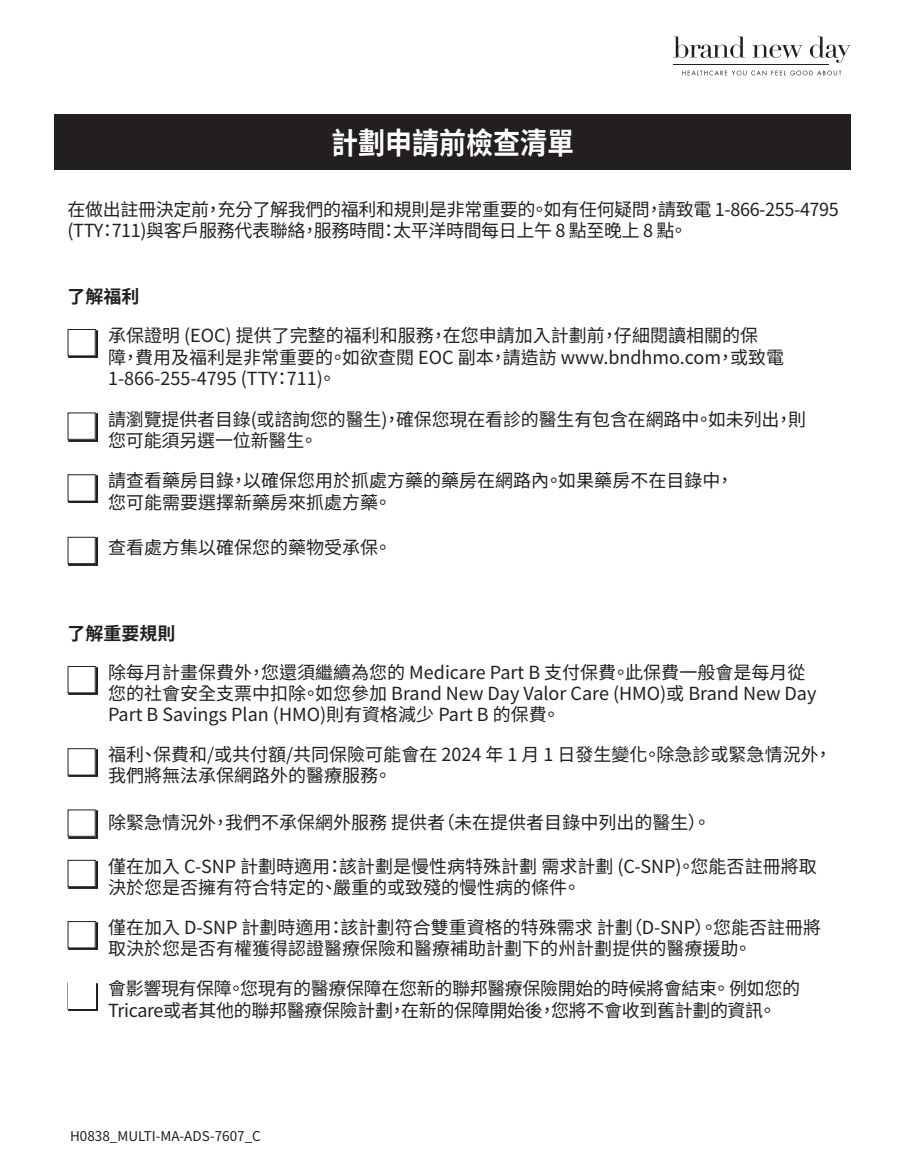
<style>
.page{position:relative;width:905px;height:1175px;background:#fff}
.page>*{position:absolute;margin:0;border:0;box-sizing:border-box;transform-origin:0 0}
.t1{font:700 30px "Noto Sans CJ Ktc";color:#fff;scale:.9 1}
.t2{font:18px/21px "Noto Sans CJ Ktc";color:#231f20}
.t3{font:18px/21px "Noto Sans CJ Ktc";letter-spacing:-.02em;color:#231f20}
.t4{font:700 18px "Noto Sans CJ Ktc";color:#231f20}
.t5{font:13.5px "Noto Sans CJ Ktc";color:#231f20}
</style>
<div class="page">
<hr style="left:673px;top:64px;width:155px;height:1px;background:#231f20">
<svg style="left:673px;top:37px;width:72px;height:21px"></svg>
<svg style="left:752px;top:45px;width:50px;height:13px"></svg>
<svg style="left:809px;top:37px;width:41px;height:26px"></svg>
<svg style="left:682px;top:70px;width:159px;height:6px"></svg>
<img style="left:96px;top:330px;width:1px;height:28px">
<img style="left:96px;top:413px;width:1px;height:28px">
<img style="left:96px;top:475px;width:1px;height:28px">
<img style="left:69px;top:538px;width:28px;height:27px">
<img style="left:96px;top:667px;width:1px;height:27px">
<img style="left:96px;top:749px;width:1px;height:28px">
<img style="left:96px;top:810px;width:1px;height:28px">
<img style="left:96px;top:861px;width:1px;height:27px">
<img style="left:96px;top:922px;width:1px;height:27px">
<div style="left:54px;top:114px;width:796px;height:56px;background:#231f20"></div>
<svg style="left:67px;top:329px;width:29px;height:235px"></svg>
<svg style="left:67px;top:666px;width:29px;height:283px"></svg>
<img style="left:69px;top:983px;width:28px;height:28px">
<div style="left:68px;top:982px;width:27px;height:27px;background:#fff"></div>
<h1 class="t1" style="left:331px;top:126px;width:272px">計劃申請前檢查清單</h1>
<p class="t3" style="left:68px;top:199px;width:772px">在做出註冊決定前，充分了解我們的福利和規則是非常重要的。如有任何疑問，請致電 1-866-255-4795 (TTY：711)與客戶服務代表聯絡，服務時間：太平洋時間每日上午 8 點至晚上 8 點。</p>
<h2 class="t4" style="left:68px;top:286px;width:73px">了解福利</h2>
<p class="t2" style="left:108px;top:325px;width:677px;line-height:21.6px">承保證明 (EOC) 提供了完整的福利和服務，在您申請加入計劃前，仔細閱讀相關的保<br>障，費用及福利是非常重要的。如欲查閱 EOC 副本，請造訪 www.bndhmo.com，或致電<br>1-866-255-4795 (TTY：711)。</p>
<p class="t2" style="left:108px;top:408px;width:699px;line-height:21.6px">請瀏覽提供者目錄(或諮詢您的醫生)，確保您現在看診的醫生有包含在網路中。如未列出，則您可能須另選一位新醫生。</p>
<p class="t2" style="left:108px;top:470px;width:627px;line-height:21.6px">請查看藥房目錄，以確保您用於抓處方藥的藥房在網路內。如果藥房不在目錄中，您可能需要選擇新藥房來抓處方藥。</p>
<p class="t2" style="left:108px;top:537px;width:285px">查看處方集以確保您的藥物受承保。</p>
<h2 class="t4" style="left:68px;top:623px;width:109px">了解重要規則</h2>
<p class="t2" style="left:108px;top:662px;width:710px">除每月計畫保費外，您還須繼續為您的 Medicare Part B 支付保費。此保費一般會是每月從您的社會安全支票中扣除。如您參加 Brand New Day Valor Care (HMO)或 Brand New Day<br>Part B Savings Plan (HMO)則有資格減少 Part B 的保費。</p>
<p class="t2" style="left:108px;top:744px;width:725px">福利、保費和/或共付額/共同保險可能會在 2024 年 1 月 1 日發生變化。除急診或緊急情況外，我們將無法承保網路外的醫療服務。</p>
<p class="t2" style="left:108px;top:812px;width:604px">除緊急情況外，我們不承保網外服務 提供者（未在提供者目錄中列出的醫生）。</p>
<p class="t2" style="left:108px;top:856px;width:710px">僅在加入 C-SNP 計劃時適用：該計劃是慢性病特殊計劃 需求計劃 (C-SNP)。您能否註冊將取決於您是否擁有符合特定的、嚴重的或致殘的慢性病的條件。</p>
<p class="t2" style="left:108px;top:917px;width:714px">僅在加入 D-SNP 計劃時適用：該計劃符合雙重資格的特殊需求 計劃（D-SNP）。您能否註冊將取決於您是否有權獲得認證醫療保險和醫療補助計劃下的州計劃提供的醫療援助。</p>
<p class="t3" style="left:108px;top:978px;width:693px">會影響現有保障。您現有的醫療保障在您新的聯邦醫療保險開始的時候將會結束。 例如您的<br>Tricare或者其他的聯邦醫療保險計劃，在新的保障開始後，您將不會收到舊計劃的資訊。</p>
<p class="t5" style="left:70px;top:1128px;width:192px">H0838_MULTI-MA-ADS-7607_C</p>
</div>
